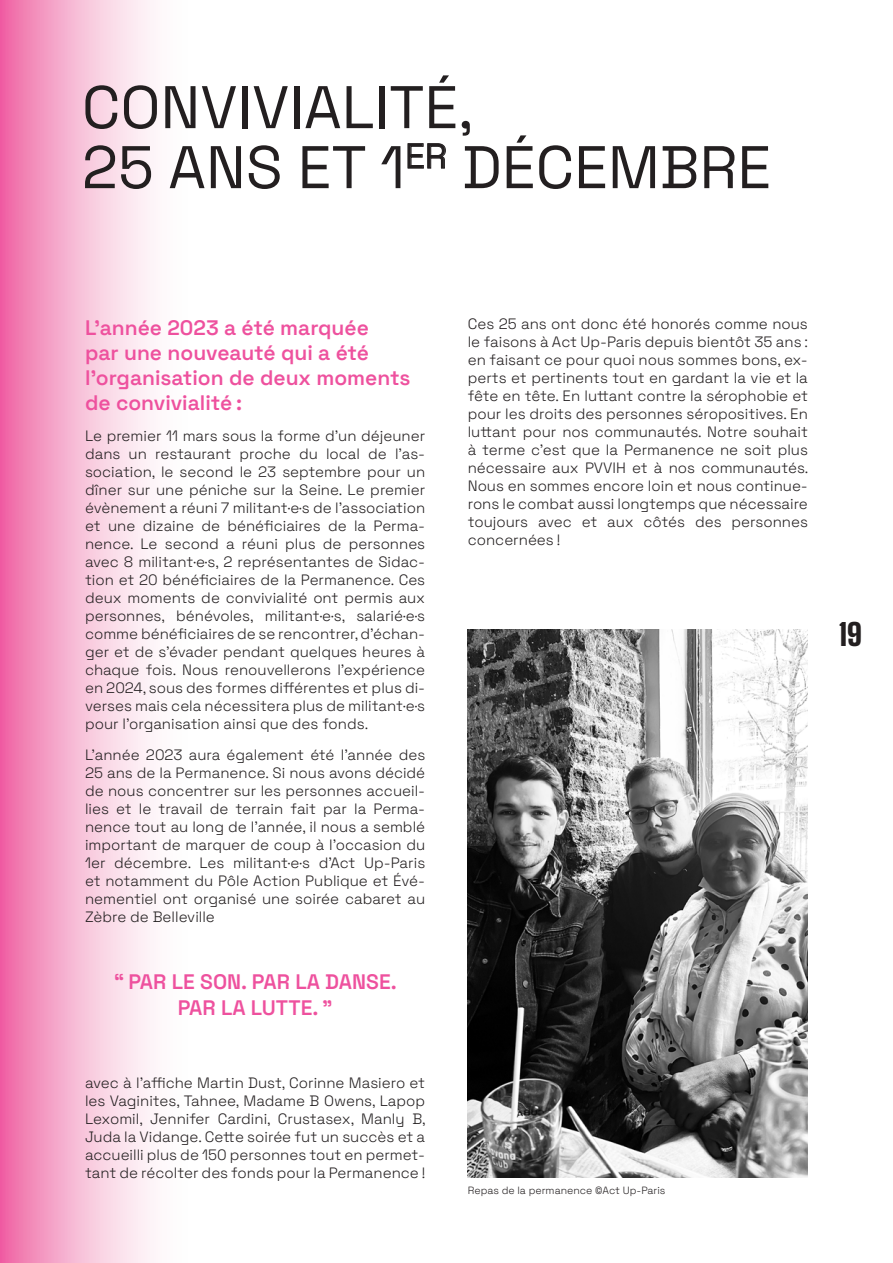
<style>
.page{position:relative;width:893px;height:1263px;background:#fff}
.page>*{position:absolute;margin:0;border:0;box-sizing:border-box;transform-origin:0 0}
.t1{font:60px/60px "Space Grotesk";color:#231f20}
.t2{font:900 30px "Big Shoulders Display";color:#231f20}
.Texte{font:600 21px/25.2px "Space Grotesk";color:#ee519e}
.Texte-2{font:300 15px/18px "Space Grotesk";color:#231f20;text-align:justify}
.t3{font:300 10.5px "Space Grotesk";color:#231f20}
</style>
<div class="page">
<svg style="left:0;top:0;width:154px;height:1263px;background:#f6b6d3"></svg>
<img style="left:468px;top:630px;width:340px;height:548px">
<p class="t1" style="left:82px;top:74px;width:691px">CONVIVIALITÉ,<br>25 ANS ET 1<sup>ER</sup> DÉCEMBRE</p>
<p class="Texte" style="left:85px;top:313px;width:327px">L’année 2023 a été marquée<br>par une nouveauté qui a été l’organisation de deux moments de convivialité :</p>
<p class="Texte-2" style="left:85px;top:426px;width:342px">Le premier 11 mars sous la forme d’un déjeuner dans un restaurant proche du local de l’as&shy;sociation, le second le 23 septembre pour un dîner sur une péniche sur la Seine. Le premier évènement a réuni 7 militant·e·s de l’association et une dizaine de bénéficiaires de la Perma&shy;nence. Le second a réuni plus de personnes avec 8 militant·e·s, 2 représentantes de Sidac&shy;tion et 20 bénéficiaires de la Permanence. Ces deux moments de convivialité ont permis aux personnes, bénévoles, militant·e·s, salarié·e·s comme bénéficiaires de se rencontrer, d’échan&shy;ger et de s’évader pendant quelques heures à chaque fois. Nous renouvellerons l’expérience en 2024, sous des formes différentes et plus di&shy;verses mais cela nécessitera plus de militant·e·s pour l’organisation ainsi que des fonds.</p>
<p class="Texte-2" style="left:85px;top:745px;width:342px">L’année 2023 aura également été l’année des 25 ans de la Permanence. Si nous avons décidé de nous concentrer sur les personnes accueil&shy;lies et le travail de terrain fait par la Perma&shy;nence tout au long de l’année, il nous a semblé important de marquer de coup à l’occasion du 1er décembre. Les militant·e·s d’Act Up-Paris et notamment du Pôle Action Publique et Évé&shy;nementiel ont organisé une soirée cabaret au Zèbre de Belleville</p>
<p class="Texte" style="left:114px;top:968px;width:284px;text-align:center">“ PAR LE SON. PAR LA DANSE.<br>PAR LA LUTTE. ”</p>
<p class="Texte-2" style="left:85px;top:1073px;width:342px">avec à l’affiche Martin Dust, Corinne Masiero et les Vaginites, Tahnee, Madame B Owens, Lapop Lexomil, Jennifer Cardini, Crustasex, Manly B, Juda la Vidange. Cette soirée fut un succès et a accueilli plus de 150 personnes tout en permet&shy;tant de récolter des fonds pour la Permanence !</p>
<p class="Texte-2" style="left:468px;top:314px;width:342px">Ces 25 ans ont donc été honorés comme nous le faisons à Act Up-Paris depuis bientôt 35 ans : en faisant ce pour quoi nous sommes bons, ex&shy;perts et pertinents tout en gardant la vie et la fête en tête. En luttant contre la sérophobie et pour les droits des personnes séropositives. En luttant pour nos communautés. Notre souhait à terme c’est que la Permanence ne soit plus nécessaire aux PVVIH et à nos communautés.<br>Nous en sommes encore loin et nous continue&shy;rons le combat aussi longtemps que nécessaire toujours avec et aux côtés des personnes concernées !</p>
<h2 class="t2" style="left:839px;top:609px;width:25px">19</h2>
<p class="t3" style="left:468px;top:1183px;width:199px">Repas de la permanence ©Act Up-Paris</p>
</div>
